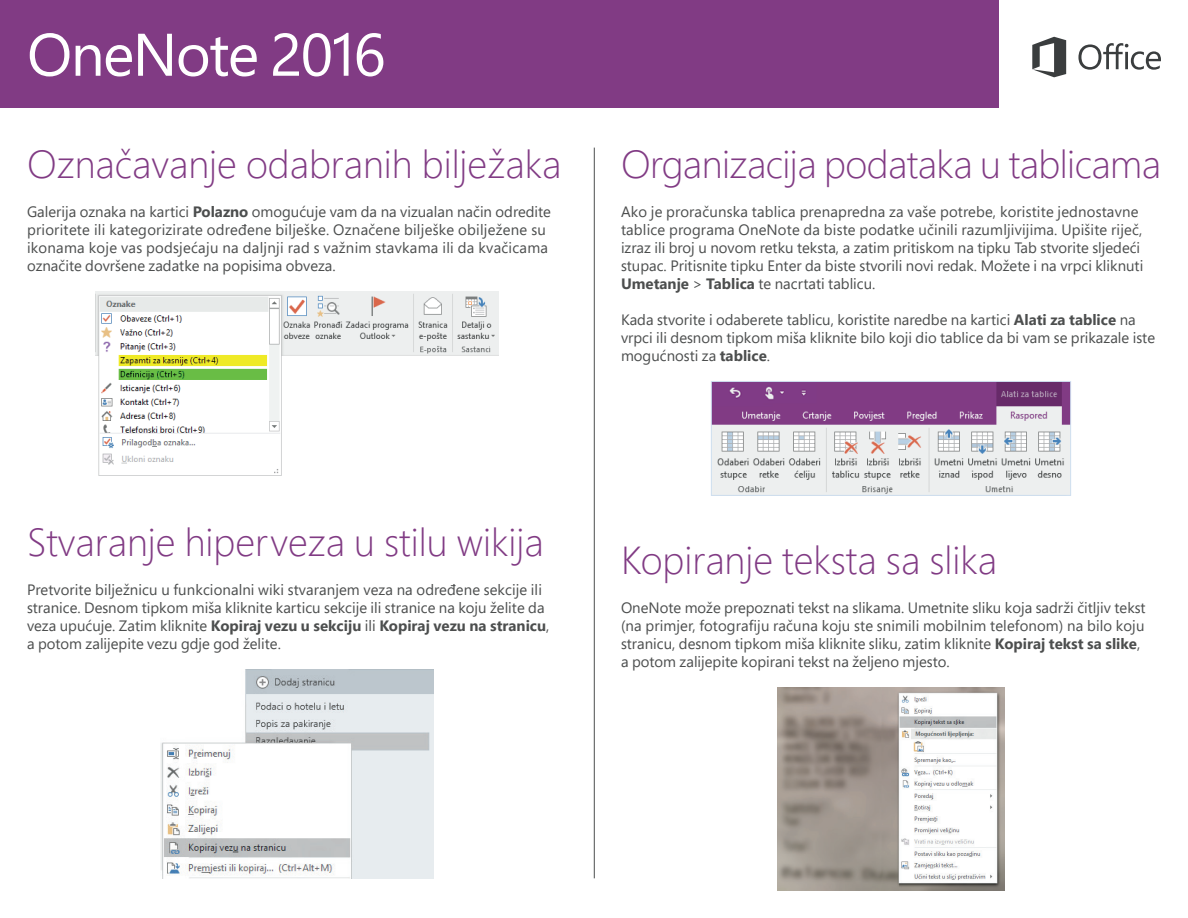
<style>
.page{position:relative;width:1188px;height:918px;background:#fff}
.page>*{position:absolute;margin:0;border:0;box-sizing:border-box;transform-origin:0 0}
.t1{font:60px "Segoe Pro";letter-spacing:-.025em;color:#fff}
.t2{font:300 39px "Segoe Pro";color:#813b84}
.t3{font:15px/18px "Segoe Pro";color:#4c4e4e}
.s1{font-weight:700}
</style>
<div class="page">
<div style="left:0;top:0;width:999px;height:108px;background:#813b84"></div>
<svg style="left:1078px;top:43px;width:83px;height:27px"></svg>
<svg style="left:1032px;top:37px;width:34px;height:40px"></svg>
<img style="left:96px;top:291px;width:402px;height:185px">
<hr style="left:594px;top:148px;width:1px;height:730px;background:#4c4e4e">
<img style="left:713px;top:383px;width:356px;height:111px">
<div style="left:711px;top:381px;width:360px;height:115px;border:1px solid #cfdff0"></div>
<img style="left:778px;top:687px;width:226px;height:203px">
<img style="left:160px;top:669px;width:274px;height:210px">
<h1 class="t1" style="left:27px;top:13px;width:360px">OneNote 2016</h1>
<h2 class="t2" style="left:27px;top:137px;width:536px">Označavanje odabranih bilježaka</h2>
<p class="t3" style="left:27px;top:202px;width:526px">Galerija oznaka na kartici <span class="s1">Polazno</span> omogućuje vam da na vizualan način odredite prioritete ili kategorizirate određene bilješke. Označene bilješke obilježene su ikonama koje vas podsjećaju na daljnji rad s važnim stavkama ili da kvačicama označite dovršene zadatke na popisima obveza.</p>
<h2 class="t2" style="left:621px;top:137px;width:541px">Organizacija podataka u tablicama</h2>
<p class="t3" style="left:621px;top:202px;width:524px">Ako je proračunska tablica prenapredna za vaše potrebe, koristite jednostavne tablice programa OneNote da biste podatke učinili razumljivijima. Upišite riječ, izraz ili broj u novom retku teksta, a zatim pritiskom na tipku Tab stvorite sljedeći stupac. Pritisnite tipku Enter da biste stvorili novi redak. Možete i na vrpci kliknuti <span class="s1">Umetanje</span> &gt; <span class="s1">Tablica</span> te nacrtati tablicu.</p>
<p class="t3" style="left:621px;top:310px;width:536px">Kada stvorite i odaberete tablicu, koristite naredbe na kartici <span class="s1">Alati za tablice</span> na vrpci ili desnom tipkom miša kliknite bilo koji dio tablice da bi vam se prikazale iste mogućnosti za <span class="s1">tablice</span>.</p>
<h2 class="t2" style="left:27px;top:515px;width:518px">Stvaranje hiperveza u stilu wikija</h2>
<p class="t3" style="left:27px;top:580px;width:524px">Pretvorite bilježnicu u funkcionalni wiki stvaranjem veza na određene sekcije ili stranice. Desnom tipkom miša kliknite karticu sekcije ili stranice na koju želite da veza upućuje. Zatim kliknite <span class="s1">Kopiraj vezu u sekciju</span> ili <span class="s1">Kopiraj vezu na stranicu</span>, a potom zalijepite vezu gdje god želite.</p>
<h2 class="t2" style="left:621px;top:533px;width:378px">Kopiranje teksta sa slika</h2>
<p class="t3" style="left:621px;top:598px;width:526px">OneNote može prepoznati tekst na slikama. Umetnite sliku koja sadrži čitljiv tekst (na primjer, fotografiju računa koju ste snimili mobilnim telefonom) na bilo koju stranicu, desnom tipkom miša kliknite sliku, zatim kliknite <span class="s1">Kopiraj tekst sa slike</span>, a potom zalijepite kopirani tekst na željeno mjesto.</p>
</div>
